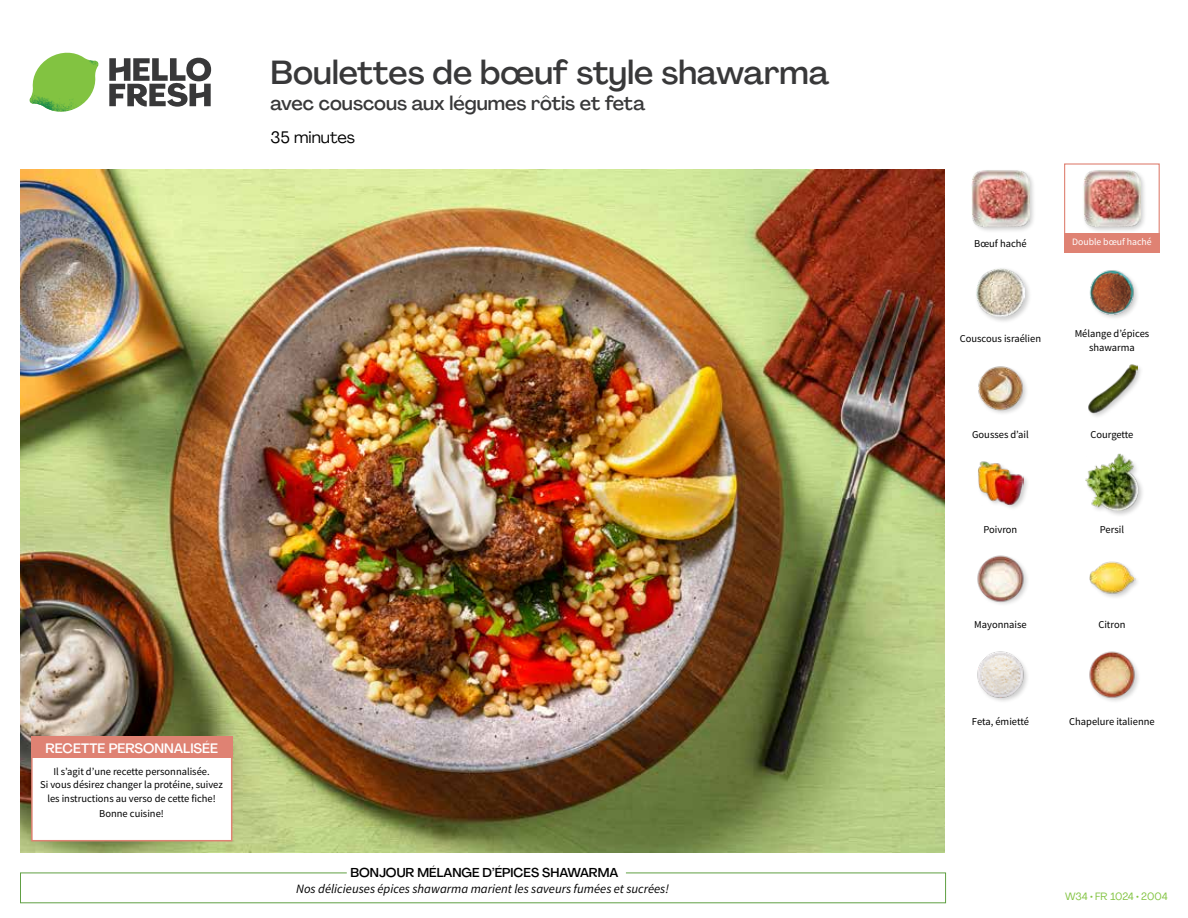
<style>
.page{position:relative;width:1188px;height:918px;background:#fff}
.page>*{position:absolute;margin:0;border:0;box-sizing:border-box;transform-origin:0 0}
.t1{font:500 33px "Agrandir";color:#383839}
.t2{font:500 19.5px "Agrandir";color:#383839}
.t3{font:16.5px "Agrandir";color:#000}
.t4{font:500 13.5px "Agrandir";color:#fff}
.t5{font:italic 12.75px "Source Sans Pro";color:#000}
.t6{font:500 12.75px "Agrandir";color:#000}
.t7{font:10.5px/13.5px "Source Sans Pro";color:#000;text-align:center}
.t8{font:10.5px "Agrandir";color:#82c341}
.t9{font:9.75px "Source Sans Pro";color:#fff}
</style>
<div class="page">
<svg style="left:109px;top:57px;width:102px;height:50px"></svg>
<svg style="left:34px;top:53px;width:62px;height:40px"></svg>
<img style="left:67px;top:53px;width:32px;height:26px">
<img style="left:33px;top:75px;width:59px;height:11px">
<img style="left:29px;top:79px;width:61px;height:33px">
<img style="left:65px;top:86px;width:27px;height:25px">
<div style="left:20px;top:873px;width:926px;height:30px;border:1px solid #609f43"></div>
<div style="left:347px;top:865px;width:279px;height:15px;background:#fff"></div>
<img style="left:21px;top:170px;width:924px;height:682px">
<img style="left:1089px;top:651px;width:50px;height:50px">
<img style="left:977px;top:651px;width:50px;height:50px">
<div style="left:1089px;top:561px;width:51px;height:39px;background:#000;opacity:.2"></div>
<img style="left:1089px;top:561px;width:46px;height:39px">
<img style="left:977px;top:555px;width:50px;height:49px">
<div style="left:1084px;top:453px;width:61px;height:64px;background:#000;opacity:.2"></div>
<img style="left:1084px;top:453px;width:57px;height:58px">
<div style="left:977px;top:460px;width:53px;height:51px;background:#000;opacity:.2"></div>
<img style="left:977px;top:460px;width:47px;height:45px">
<div style="left:1087px;top:363px;width:57px;height:56px;background:#000;opacity:.2"></div>
<img style="left:1087px;top:363px;width:50px;height:50px">
<img style="left:978px;top:366px;width:49px;height:48px">
<img style="left:1089px;top:270px;width:49px;height:48px">
<div style="left:975px;top:267px;width:57px;height:57px;background:#000;opacity:.2"></div>
<img style="left:976px;top:268px;width:49px;height:49px">
<div style="left:1082px;top:169px;width:65px;height:64px;background:#000;opacity:.2"></div>
<img style="left:1083px;top:170px;width:58px;height:57px">
<div style="left:971px;top:169px;width:65px;height:64px;background:#000;opacity:.2"></div>
<img style="left:972px;top:170px;width:57px;height:57px">
<div style="left:1064px;top:163px;width:96px;height:73px;border:1px solid #df8273"></div>
<div style="left:1064px;top:234px;width:96px;height:19px;background:#df8273"></div>
<div style="left:31px;top:737px;width:201px;height:104px;background:#fff;border:2px solid #df8273"></div>
<div style="left:31px;top:737px;width:202px;height:21px;background:#df8273"></div>
<h1 class="t1" style="left:271px;top:52px;width:560px">Boulettes de bœuf style shawarma</h1>
<h2 class="t2" style="left:271px;top:91px;width:376px">avec couscous aux légumes rôtis et feta</h2>
<h3 class="t3" style="left:271px;top:127px;width:86px">35 minutes</h3>
<p class="t4" style="left:46px;top:739px;width:174px">RECETTE PERSONNALISÉE</p>
<p class="t7" style="left:40px;top:765px;width:184px">Il s’agit d’une recette personnalisée.<br>Si vous désirez changer la protéine, suivez les instructions au verso de cette fiche!</p>
<p class="t7" style="left:99px;top:807px;width:66px">Bonne cuisine!</p>
<p class="t6" style="left:351px;top:864px;width:269px">BONJOUR MÉLANGE D’ÉPICES SHAWARMA</p>
<p class="t5" style="left:296px;top:881px;width:374px">Nos délicieuses épices shawarma marient les saveurs fumées et sucrées!</p>
<p class="t7" style="left:974px;top:237px;width:54px">Bœuf haché</p>
<p class="t9" style="left:1072px;top:236px;width:81px">Double bœuf haché</p>
<p class="t7" style="left:960px;top:331px;width:83px">Couscous israélien</p>
<p class="t7" style="left:972px;top:427px;width:58px">Gousses d’ail</p>
<p class="t7" style="left:1075px;top:327px;width:76px">Mélange d’épices shawarma</p>
<p class="t7" style="left:1090px;top:427px;width:45px">Courgette</p>
<p class="t7" style="left:984px;top:522px;width:35px">Poivron</p>
<p class="t7" style="left:1100px;top:522px;width:26px">Persil</p>
<p class="t7" style="left:974px;top:618px;width:54px">Mayonnaise</p>
<p class="t7" style="left:972px;top:715px;width:58px">Feta, émietté</p>
<p class="t7" style="left:1098px;top:618px;width:29px">Citron</p>
<p class="t7" style="left:1069px;top:715px;width:87px">Chapelure italienne</p>
<p class="t8" style="left:1065px;top:890px;width:104px">W34 • FR 1024 • 2004</p>
</div>
